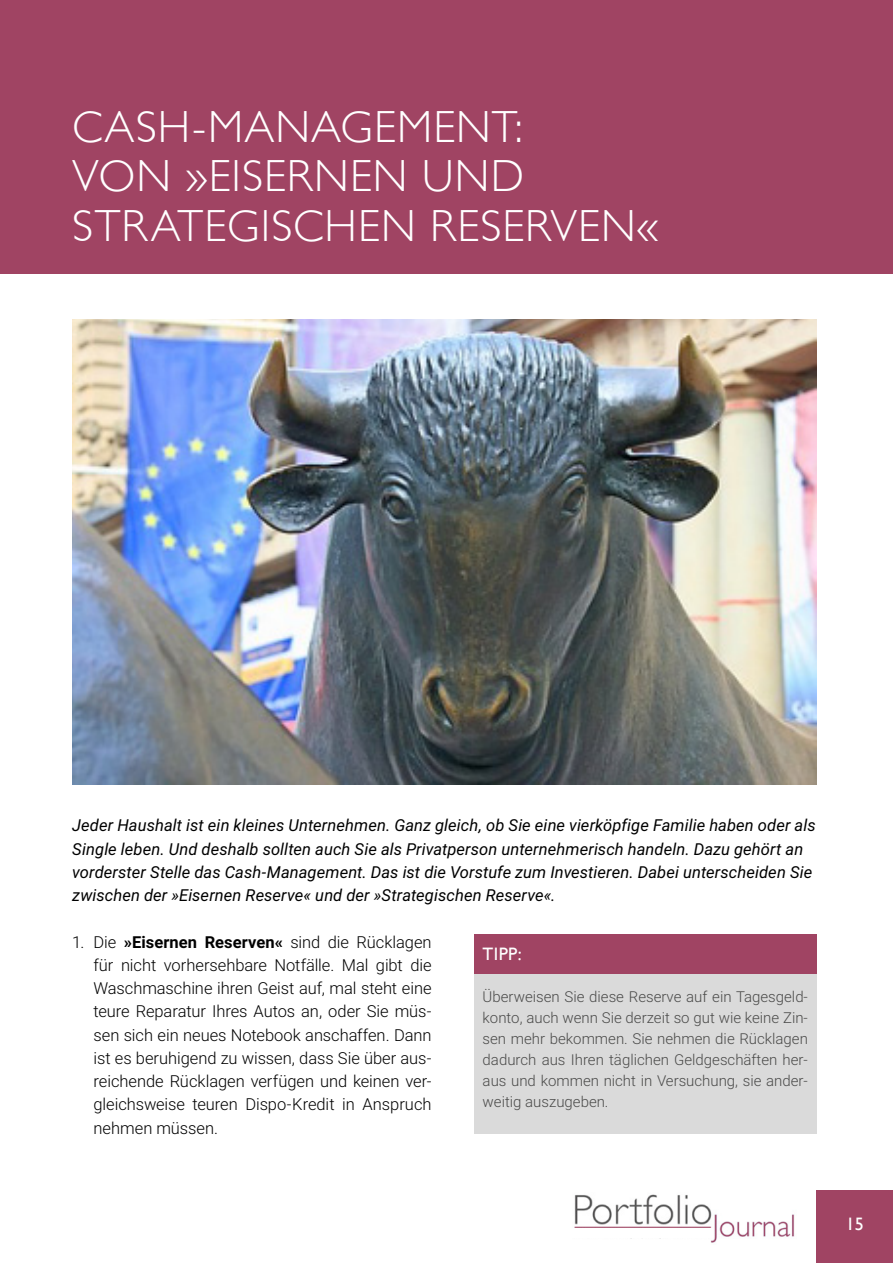
<style>
.page{position:relative;width:893px;height:1263px;background:#fff}
.page>*{position:absolute;margin:0;border:0;box-sizing:border-box;transform-origin:0 0}
.T-Headline{font:300 45px/49.5px "Gill Sans";letter-spacing:.025em;color:#fff}
.T-Infokasten_Headlin{font:18px "Gill Sans";letter-spacing:.02em;color:#fff}
.t1{font:300 16.5px/23.2px "Roboto";letter-spacing:-.005em;color:#000;text-align:justify}
.T-Autor_Fließtext_2{font:italic 16.5px/23.2px "Roboto";letter-spacing:.005em;color:#000}
.T-Infokasten_Fließte{font:300 15px/21px "Roboto";color:#4a4a49;text-align:justify}
.s1{font-weight:700}
</style>
<div class="page">
<div style="left:816px;top:1191px;width:77px;height:72px;background:#a04463"></div>
<img style="left:574px;top:1194px;width:221px;height:49px">
<div style="left:572px;top:1228px;width:141px;height:10px;background:#fff"></div>
<div style="left:0;top:0;width:893px;height:273px;background:#a04463"></div>
<div style="left:474px;top:974px;width:342px;height:160px;background:#dadada"></div>
<div style="left:474px;top:934px;width:342px;height:40px;background:#a04463"></div>
<img style="left:72px;top:320px;width:744px;height:465px">
<p class="T-Headline" style="left:72px;top:100px;width:588px">CASH-MANAGEMENT:<br>VON »EISERNEN UND<br>STRATEGISCHEN RESERVEN«</p>
<p class="T-Autor_Fließtext_2" style="left:72px;top:813px;width:745px">Jeder Haushalt ist ein kleines Unternehmen. Ganz gleich, ob Sie eine vierköpfige Familie haben oder als Single leben. Und deshalb sollten auch Sie als Privatperson unternehmerisch handeln. Dazu gehört an vorderster Stelle das Cash-Management. Das ist die Vorstufe zum Investieren. Dabei unterscheiden Sie zwischen der »Eisernen Reserve« und der »Strategischen Reserve«.</p>
<p class="t1" style="left:94px;top:929px;width:340px;text-indent:-21px">1. Die <span class="s1">»Eisernen Reserven«</span> sind die Rücklagen für nicht vorhersehbare Notfälle. Mal gibt die Waschmaschine ihren Geist auf, mal steht eine teure Reparatur Ihres Autos an, oder Sie müs&shy;sen sich ein neues Notebook anschaffen. Dann ist es beruhigend zu wissen, dass Sie über aus&shy;reichende Rücklagen verfügen und keinen ver&shy;gleichsweise teuren Dispo-Kredit in Anspruch nehmen müssen.</p>
<p class="T-Infokasten_Headlin" style="left:483px;top:944px;width:41px">TIPP:</p>
<p class="T-Infokasten_Fließte" style="left:483px;top:986px;width:327px">Überweisen Sie diese Reserve auf ein Tagesgeld&shy;konto, auch wenn Sie derzeit so gut wie keine Zin&shy;sen mehr bekommen. Sie nehmen die Rücklagen dadurch aus Ihren täglichen Geldgeschäften her&shy;aus und kommen nicht in Versuchung, sie ander&shy;weitig auszugeben.</p>
<p class="T-Infokasten_Headlin" style="left:846px;top:1213px;width:19px">15</p>
</div>
